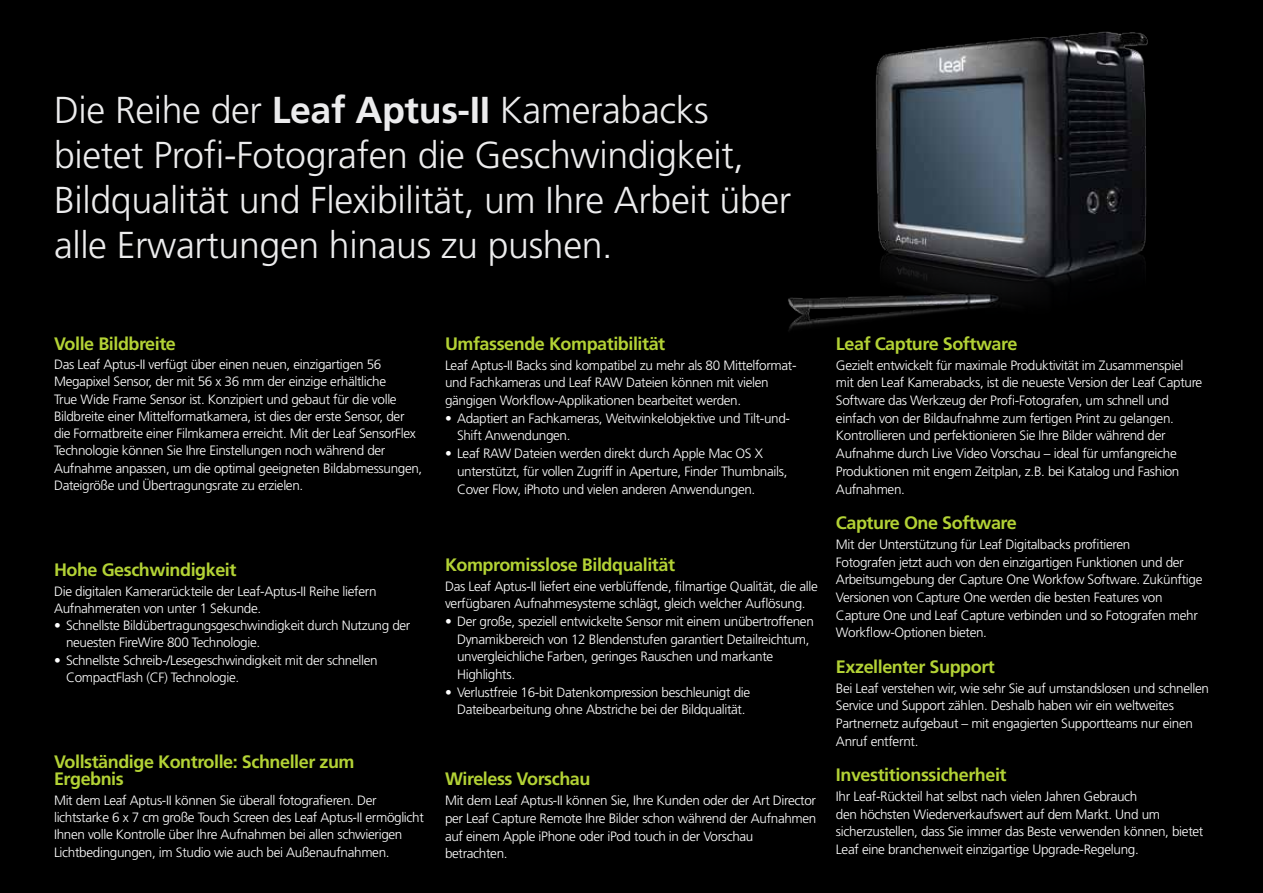
<style>
.page{position:relative;width:1263px;height:893px;background:#000}
.page>*{position:absolute;margin:0;border:0;box-sizing:border-box;transform-origin:0 0}
.t1{font:300 37.5px/45px "Frutiger LT Std";letter-spacing:-.01em;color:#ececed}
.t2{font:700 18px/17.2px "Frutiger LT Std";letter-spacing:-.025em;color:#b3d235}
.t3{font:300 13.5px/17.7px "Frutiger LT Std";letter-spacing:-.025em;color:#fff}
.s1{font-weight:700}
</style>
<div class="page">
<img style="left:788px;top:31px;width:360px;height:300px">
<h1 class="t1" style="left:54px;top:88px;width:739px">Die Reihe der <span class="s1">Leaf Aptus-II</span> Kamerabacks bietet Profi-Fotografen die Geschwindigkeit, Bildqualität und Flexibilität, um Ihre Arbeit über alle Erwartungen hinaus zu pushen.</h1>
<h2 class="t2" style="left:54px;top:335px;width:123px">Volle Bildbreite</h2>
<p class="t3" style="left:54px;top:356px;width:370px;line-height:17.2px">Das Leaf Aptus-II verfügt über einen neuen, einzigartigen 56<br>Megapixel Sensor, der mit 56 x 36 mm der einzige erhältliche<br>True Wide Frame Sensor ist. Konzipiert und gebaut für die volle Bildbreite einer Mittelformatkamera, ist dies der erste Sensor, der die Formatbreite einer Filmkamera erreicht. Mit der Leaf SensorFlex Technologie können Sie Ihre Einstellungen noch während der Aufnahme anpassen, um die optimal geeigneten Bildabmessungen, Dateigröße und Übertragungsrate zu erzielen.</p>
<h2 class="t2" style="left:54px;top:561px;width:184px">Hohe Geschwindigkeit</h2>
<p class="t3" style="left:54px;top:582px;width:324px;line-height:17.2px">Die digitalen Kamerarückteile der Leaf-Aptus-II Reihe liefern<br>Aufnahmeraten von unter 1 Sekunde.</p>
<p class="t3" style="left:66px;top:617px;width:346px;line-height:17.2px;text-indent:-12px">• Schnellste Bildübertragungsgeschwindigkeit durch Nutzung der neuesten FireWire 800 Technologie.</p>
<p class="t3" style="left:66px;top:651px;width:313px;line-height:17.2px;text-indent:-12px">• Schnellste Schreib-/Lesegeschwindigkeit mit der schnellen<br>CompactFlash (CF) Technologie.</p>
<h2 class="t2" style="left:54px;top:753px;width:302px">Vollständige Kontrolle: Schneller zum<br>Ergebnis</h2>
<p class="t3" style="left:54px;top:792px;width:371px;line-height:17.2px">Mit dem Leaf Aptus-II können Sie überall fotografieren. Der lichtstarke 6 x 7 cm große Touch Screen des Leaf Aptus-II ermöglicht Ihnen volle Kontrolle über Ihre Aufnahmen bei allen schwierigen Lichtbedingungen, im Studio wie auch bei Außenaufnahmen.</p>
<h2 class="t2" style="left:445px;top:335px;width:222px">Umfassende Kompatibilität</h2>
<p class="t3" style="left:445px;top:356px;width:353px">Leaf Aptus-II Backs sind kompatibel zu mehr als 80 Mittelformat&shy;und Fachkameras und Leaf RAW Dateien können mit vielen gängigen Workflow-Applikationen bearbeitet werden.</p>
<p class="t3" style="left:457px;top:409px;width:335px;text-indent:-12px">• Adaptiert an Fachkameras, Weitwinkelobjektive und Tilt-und-<br>Shift Anwendungen.</p>
<p class="t3" style="left:457px;top:445px;width:332px;text-indent:-12px">• Leaf RAW Dateien werden direkt durch Apple Mac OS X unterstützt, für vollen Zugriff in Aperture, Finder Thumbnails,<br>Cover Flow, iPhoto und vielen anderen Anwendungen.</p>
<h2 class="t2" style="left:445px;top:556px;width:232px">Kompromisslose Bildqualität</h2>
<p class="t3" style="left:445px;top:577px;width:374px">Das Leaf Aptus-II liefert eine verblüffende, filmartige Qualität, die alle verfügbaren Aufnahmesysteme schlägt, gleich welcher Auflösung.</p>
<p class="t3" style="left:457px;top:613px;width:358px;text-indent:-12px">• Der große, speziell entwickelte Sensor mit einem unübertroffenen Dynamikbereich von 12 Blendenstufen garantiert Detailreichtum, unvergleichliche Farben, geringes Rauschen und markante Highlights.</p>
<p class="t3" style="left:445px;top:683px;width:307px;text-align:center">• Verlustfreie 16-bit Datenkompression beschleunigt die<br>Dateibearbeitung ohne Abstriche bei der Bildqualität.</p>
<h2 class="t2" style="left:445px;top:770px;width:147px">Wireless Vorschau</h2>
<p class="t3" style="left:445px;top:792px;width:373px">Mit dem Leaf Aptus-II können Sie, Ihre Kunden oder der Art Director per Leaf Capture Remote Ihre Bilder schon während der Aufnahmen auf einem Apple iPhone oder iPod touch in der Vorschau betrachten.</p>
<h2 class="t2" style="left:836px;top:335px;width:183px">Leaf Capture Software</h2>
<p class="t3" style="left:836px;top:356px;width:368px">Gezielt entwickelt für maximale Produktivität im Zusammenspiel mit den Leaf Kamerabacks, ist die neueste Version der Leaf Capture Software das Werkzeug der Profi-Fotografen, um schnell und einfach von der Bildaufnahme zum fertigen Print zu gelangen.<br>Kontrollieren und perfektionieren Sie Ihre Bilder während der Aufnahme durch Live Video Vorschau – ideal für umfangreiche Produktionen mit engem Zeitplan, z.B. bei Katalog und Fashion Aufnahmen.</p>
<h2 class="t2" style="left:836px;top:514px;width:182px">Capture One Software</h2>
<p class="t3" style="left:836px;top:535px;width:368px">Mit der Unterstützung für Leaf Digitalbacks profitieren<br>Fotografen jetzt auch von den einzigartigen Funktionen und der Arbeitsumgebung der Capture One Workfow Software. Zukünftige Versionen von Capture One werden die besten Features von Capture One und Leaf Capture verbinden und so Fotografen mehr Workflow-Optionen bieten.</p>
<h2 class="t2" style="left:836px;top:658px;width:160px">Exzellenter Support</h2>
<p class="t3" style="left:836px;top:679px;width:374px">Bei Leaf verstehen wir, wie sehr Sie auf umstandslosen und schnellen Service und Support zählen. Deshalb haben wir ein weltweites Partnernetz aufgebaut – mit engagierten Supportteams nur einen Anruf entfernt.</p>
<h2 class="t2" style="left:836px;top:766px;width:172px">Investitionssicherheit</h2>
<p class="t3" style="left:836px;top:787px;width:369px">Ihr Leaf-Rückteil hat selbst nach vielen Jahren Gebrauch<br>den höchsten Wiederverkaufswert auf dem Markt. Und um sicherzustellen, dass Sie immer das Beste verwenden können, bietet Leaf eine branchenweit einzigartige Upgrade-Regelung.</p>
</div>
